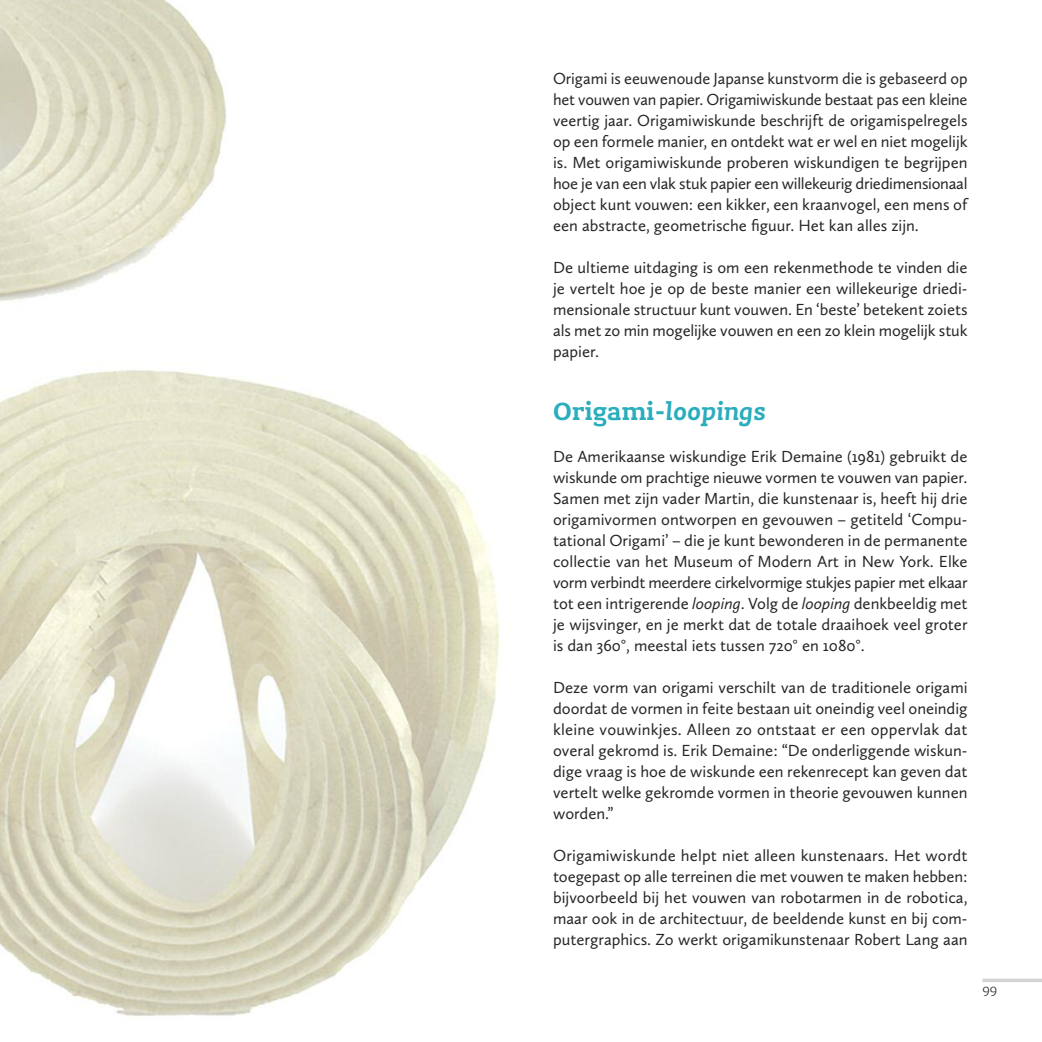
<style>
.page{position:relative;width:1042px;height:1042px;background:#fff}
.page>*{position:absolute;margin:0;border:0;box-sizing:border-box;transform-origin:0 0}
.t1{font:700 24.5px "Lev Serif";color:#2aadbc}
.t2{font:16.62px/21px "Calluna Sans";color:#272627;text-align:justify}
.t3{font:300 13.12px "Lev Serif";color:#272627}
.s1{font-style:italic}
</style>
<div class="page">
<img style="left:0;top:0;width:500px;height:1016px">
<svg style="left:982px;top:978px;width:60px;height:4px"></svg>
<p class="t2" style="left:553px;top:70px;width:416px">Origami is eeuwenoude Japanse kunstvorm die is gebaseerd op het vouwen van papier. Origamiwiskunde bestaat pas een kleine veertig jaar. Origamiwiskunde beschrijft de origamispelregels op een formele manier, en ontdekt wat er wel en niet mogelijk is. Met origamiwiskunde proberen wiskundigen te begrijpen hoe je van een vlak stuk papier een willekeurig driedimensionaal object kunt vouwen: een kikker, een kraanvogel, een mens of een abstracte, geometrische figuur. Het kan alles zijn.</p>
<p class="t2" style="left:553px;top:259px;width:416px">De ultieme uitdaging is om een rekenmethode te vinden die je vertelt hoe je op de beste manier een willekeurige driedi&shy;mensionale structuur kunt vouwen. En ‘beste’ betekent zoiets als met zo min mogelijke vouwen en een zo klein mogelijk stuk papier.</p>
<h1 class="t1" style="left:553px;top:403px;width:214px">Origami-<span class="s1">loopings</span></h1>
<p class="t2" style="left:553px;top:448px;width:416px">De Amerikaanse wiskundige Erik Demaine (1981) gebruikt de wiskunde om prachtige nieuwe vormen te vouwen van papier.<br>Samen met zijn vader Martin, die kunstenaar is, heeft hij drie origamivormen ontworpen en gevouwen − getiteld ‘Compu&shy;tational Origami’ − die je kunt bewonderen in de permanente collectie van het Museum of Modern Art in New York. Elke vorm verbindt meerdere cirkelvormige stukjes papier met elkaar tot een intrigerende <span class="s1">looping</span>. Volg de <span class="s1">looping</span> denkbeeldig met je wijsvinger, en je merkt dat de totale draaihoek veel groter is dan 360°, meestal iets tussen 720° en 1080°.</p>
<p class="t2" style="left:553px;top:679px;width:416px">Deze vorm van origami verschilt van de traditionele origami doordat de vormen in feite bestaan uit oneindig veel oneindig kleine vouwinkjes. Alleen zo ontstaat er een oppervlak dat overal gekromd is. Erik Demaine: “De onderliggende wiskun&shy;dige vraag is hoe de wiskunde een rekenrecept kan geven dat vertelt welke gekromde vormen in theorie gevouwen kunnen worden.”</p>
<p class="t2" style="left:553px;top:847px;width:416px">Origamiwiskunde helpt niet alleen kunstenaars. Het wordt toegepast op alle terreinen die met vouwen te maken hebben: bijvoorbeeld bij het vouwen van robotarmen in de robotica, maar ook in de architectuur, de beeldende kunst en bij com&shy;putergraphics. Zo werkt origamikunstenaar Robert Lang aan</p>
<p class="t3" style="left:982px;top:987px;width:16px">99</p>
</div>
